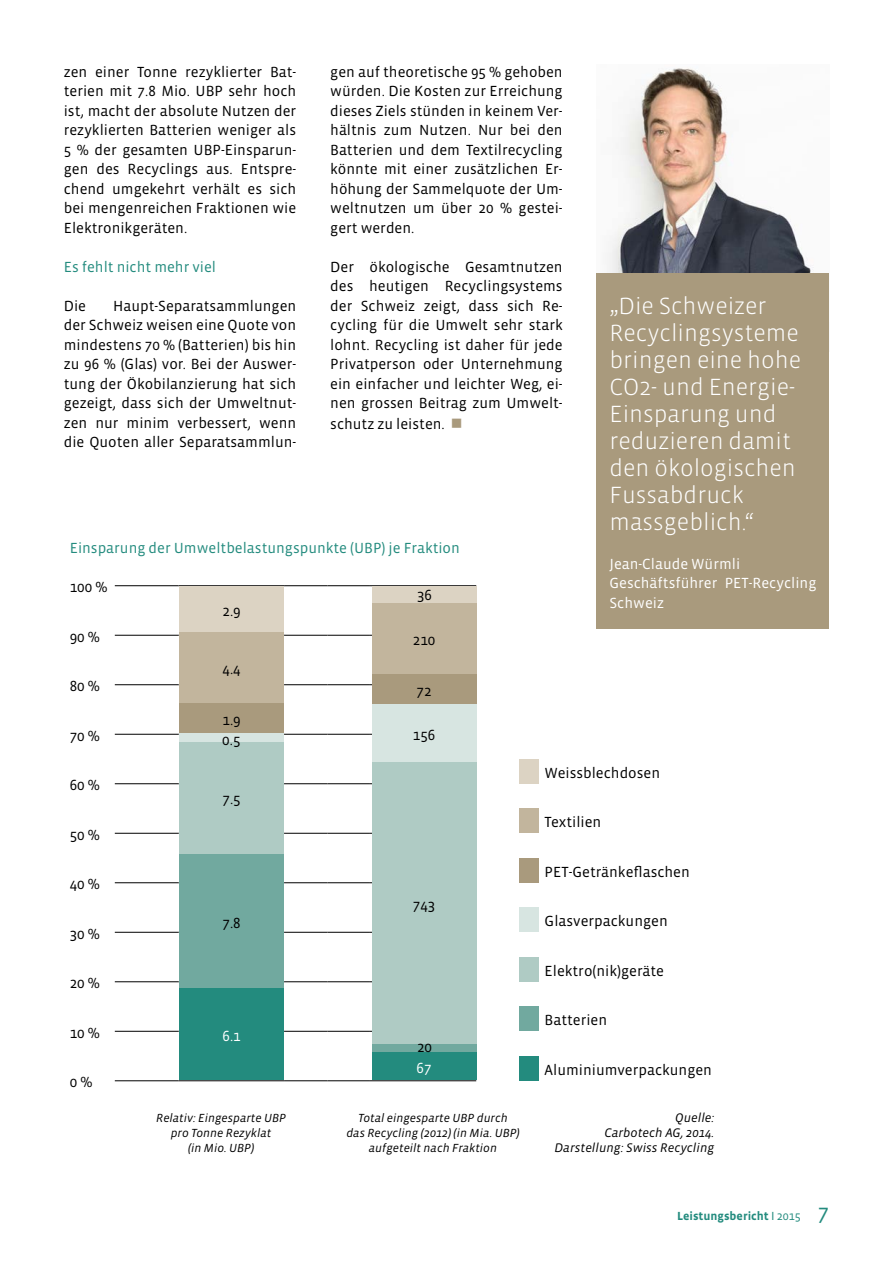
<style>
.page{position:relative;width:893px;height:1263px;background:#fff}
.page>*{position:absolute;margin:0;border:0;box-sizing:border-box;transform-origin:0 0}
.t1{font:300 24px/27px "Vista Sans OT";color:#fff}
.t2{font:15px/19.5px "Vista Sans OT";color:#000;text-align:justify}
.t3{font:15px "Vista Sans OT";color:#238b7e}
.t4{font:15px/19.5px "Vista Sans OT";color:#fff}
.t5{font:italic 12.75px "Vista Sans OT";color:#000}
.t6{font:italic 12px/15px "Vista Sans OT";color:#000;text-align:center}
.t7{font:700 12px "Vista Sans OT";color:#238b7e}
.s1{color:#a99a7d}
.s2{font-family:"Myriad Pro";font-weight:400}
.s3{font-weight:400}
.s4{font-weight:400;font-size:22.5px}
</style>
<div class="page">
<div style="left:519px;top:759px;width:20px;height:25px;background:#dcd3c3"></div>
<div style="left:519px;top:808px;width:20px;height:25px;background:#c2b59d"></div>
<div style="left:519px;top:858px;width:20px;height:25px;background:#a99a7d"></div>
<div style="left:519px;top:907px;width:20px;height:25px;background:#d7e5e1"></div>
<div style="left:519px;top:957px;width:20px;height:25px;background:#afcbc4"></div>
<div style="left:519px;top:1006px;width:20px;height:25px;background:#71a99f"></div>
<div style="left:519px;top:1056px;width:20px;height:25px;background:#238b7e"></div>
<hr style="left:115px;top:585px;width:64px;height:1px;background:#000">
<hr style="left:179px;top:585px;width:106px;height:1px;background:#000">
<hr style="left:285px;top:585px;width:42px;height:1px;background:#000">
<hr style="left:327px;top:585px;width:43px;height:1px;background:#000">
<hr style="left:370px;top:585px;width:106px;height:1px;background:#000">
<hr style="left:115px;top:635px;width:64px;height:1px;background:#000">
<hr style="left:179px;top:635px;width:106px;height:1px;background:#000">
<hr style="left:285px;top:635px;width:42px;height:1px;background:#000">
<hr style="left:327px;top:635px;width:43px;height:1px;background:#000">
<hr style="left:370px;top:635px;width:106px;height:1px;background:#000">
<hr style="left:115px;top:684px;width:64px;height:1px;background:#000">
<hr style="left:179px;top:684px;width:106px;height:1px;background:#000">
<hr style="left:285px;top:684px;width:42px;height:1px;background:#000">
<hr style="left:327px;top:684px;width:43px;height:1px;background:#000">
<hr style="left:370px;top:684px;width:106px;height:1px;background:#000">
<hr style="left:115px;top:734px;width:64px;height:1px;background:#000">
<hr style="left:179px;top:734px;width:106px;height:1px;background:#000">
<hr style="left:285px;top:734px;width:42px;height:1px;background:#000">
<hr style="left:327px;top:734px;width:43px;height:1px;background:#000">
<hr style="left:370px;top:734px;width:106px;height:1px;background:#000">
<hr style="left:115px;top:783px;width:64px;height:1px;background:#000">
<hr style="left:179px;top:783px;width:106px;height:1px;background:#000">
<hr style="left:285px;top:783px;width:42px;height:1px;background:#000">
<hr style="left:327px;top:783px;width:43px;height:1px;background:#000">
<hr style="left:370px;top:783px;width:106px;height:1px;background:#000">
<hr style="left:115px;top:833px;width:64px;height:1px;background:#000">
<hr style="left:179px;top:833px;width:106px;height:1px;background:#000">
<hr style="left:285px;top:833px;width:42px;height:1px;background:#000">
<hr style="left:327px;top:833px;width:43px;height:1px;background:#000">
<hr style="left:370px;top:833px;width:106px;height:1px;background:#000">
<hr style="left:115px;top:882px;width:64px;height:1px;background:#000">
<hr style="left:179px;top:882px;width:106px;height:1px;background:#000">
<hr style="left:285px;top:882px;width:42px;height:1px;background:#000">
<hr style="left:327px;top:882px;width:43px;height:1px;background:#000">
<hr style="left:370px;top:882px;width:106px;height:1px;background:#000">
<hr style="left:115px;top:932px;width:64px;height:1px;background:#000">
<hr style="left:179px;top:932px;width:106px;height:1px;background:#000">
<hr style="left:285px;top:932px;width:42px;height:1px;background:#000">
<hr style="left:327px;top:932px;width:43px;height:1px;background:#000">
<hr style="left:370px;top:932px;width:106px;height:1px;background:#000">
<hr style="left:115px;top:981px;width:64px;height:1px;background:#000">
<hr style="left:179px;top:981px;width:106px;height:1px;background:#000">
<hr style="left:285px;top:981px;width:42px;height:1px;background:#000">
<hr style="left:327px;top:981px;width:43px;height:1px;background:#000">
<hr style="left:370px;top:981px;width:106px;height:1px;background:#000">
<hr style="left:115px;top:1031px;width:64px;height:1px;background:#000">
<hr style="left:179px;top:1031px;width:106px;height:1px;background:#000">
<hr style="left:285px;top:1031px;width:42px;height:1px;background:#000">
<hr style="left:327px;top:1031px;width:43px;height:1px;background:#000">
<hr style="left:370px;top:1031px;width:106px;height:1px;background:#000">
<hr style="left:115px;top:1080px;width:64px;height:1px;background:#000">
<hr style="left:179px;top:1080px;width:106px;height:1px;background:#000">
<hr style="left:285px;top:1080px;width:42px;height:1px;background:#000">
<hr style="left:327px;top:1080px;width:43px;height:1px;background:#000">
<hr style="left:370px;top:1080px;width:106px;height:1px;background:#000">
<div style="left:372px;top:586px;width:104px;height:17px;background:#dcd3c3"></div>
<div style="left:372px;top:603px;width:104px;height:71px;background:#c2b59d"></div>
<div style="left:372px;top:674px;width:104px;height:30px;background:#a99a7d"></div>
<div style="left:372px;top:704px;width:104px;height:58px;background:#d7e5e1"></div>
<div style="left:372px;top:762px;width:104px;height:282px;background:#afcbc4"></div>
<div style="left:372px;top:1044px;width:104px;height:8px;background:#71a99f"></div>
<div style="left:372px;top:1052px;width:104px;height:28px;background:#238b7e"></div>
<div style="left:179px;top:586px;width:105px;height:46px;background:#dcd3c3"></div>
<div style="left:179px;top:632px;width:105px;height:71px;background:#c2b59d"></div>
<div style="left:179px;top:703px;width:105px;height:30px;background:#a99a7d"></div>
<div style="left:179px;top:733px;width:105px;height:9px;background:#d7e5e1"></div>
<div style="left:179px;top:742px;width:105px;height:112px;background:#afcbc4"></div>
<div style="left:179px;top:854px;width:105px;height:134px;background:#71a99f"></div>
<div style="left:179px;top:988px;width:105px;height:92px;background:#238b7e"></div>
<img style="left:607px;top:68px;width:207px;height:205px">
<div style="left:597px;top:273px;width:232px;height:355px;background:#a99a7d"></div>
<p class="t2" style="left:64px;top:62px;width:234px">zen einer Tonne rezyklierter Bat&shy;terien mit 7.8 Mio. UBP sehr hoch ist, macht der absolute Nutzen der rezyklierten Batterien weniger als 5 % der gesamten UBP-Einsparun&shy;gen des Recyclings aus. Entspre&shy;chend umgekehrt verhält es sich bei mengenreichen Fraktionen wie Elektronikgeräten.</p>
<p class="t3" style="left:64px;top:259px;width:154px">Es fehlt nicht mehr viel</p>
<p class="t2" style="left:64px;top:296px;width:24px">Die</p>
<p class="t2" style="left:330px;top:62px;width:234px">gen auf theoretische 95 % gehoben würden. Die Kosten zur Erreichung dieses Ziels stünden in keinem Ver&shy;hältnis zum Nutzen. Nur bei den Batterien und dem Textilrecycling könnte mit einer zusätzlichen Er&shy;höhung der Sammelquote der Um&shy;weltnutzen um über 20 % gestei&shy;gert werden.</p>
<p class="t2" style="left:330px;top:257px;width:234px">Der ökologische Gesamtnutzen des heutigen Recyclingsystems der Schweiz zeigt, dass sich Re&shy;cycling für die Umwelt sehr stark lohnt. Recycling ist daher für jede Privatperson oder Unternehmung ein einfacher und leichter Weg, ei&shy;nen grossen Beitrag zum Umwelt-</p>
<p class="t2" style="left:330px;top:415px;width:134px">schutz zu leisten. <span class="s1">■</span></p>
<p class="t1" style="left:609px;top:293px;width:193px">„Die Schweizer<br>Recyclingsysteme bringen eine hohe<br>CO2- und Energie-<br>Einsparung und reduzieren damit den ökologischen<br>Fussabdruck</p>
<p class="t1" style="left:609px;top:509px;width:146px">massgeblich.“</p>
<p class="t4" style="left:609px;top:554px;width:132px">Jean-Claude Würmli</p>
<p class="t4" style="left:609px;top:574px;width:208px">Geschäftsführer PET-Recycling<br>Schweiz</p>
<p class="t2" style="left:64px;top:296px;width:234px;text-indent:49px">Haupt-Separatsammlungen der Schweiz weisen eine Quote von mindestens 70 % (Batterien) bis hin zu 96 % (Glas) vor. Bei der Auswer&shy;tung der Ökobilanzierung hat sich gezeigt, dass sich der Umweltnut&shy;zen nur minim verbessert, wenn die Quoten aller Separatsammlun-</p>
<p class="t3" style="left:70px;top:540px;width:392px">Einsparung der Umweltbelastungspunkte (UBP) je Fraktion</p>
<p class="t2" style="left:70px;top:578px;width:39px">100 %</p>
<p class="t2" style="left:70px;top:627px;width:32px">90 %</p>
<p class="t2" style="left:70px;top:677px;width:32px">80 %</p>
<p class="t2" style="left:70px;top:726px;width:32px">70 %</p>
<p class="t2" style="left:70px;top:776px;width:32px">60 %</p>
<p class="t2" style="left:417px;top:585px;width:16px">36</p>
<p class="t2" style="left:223px;top:601px;width:20px">2.9</p>
<p class="t2" style="left:413px;top:631px;width:24px">210</p>
<p class="t2" style="left:223px;top:660px;width:20px">4.4</p>
<p class="t2" style="left:417px;top:681px;width:16px">72</p>
<p class="t2" style="left:413px;top:725px;width:24px">156</p>
<p class="t2" style="left:223px;top:710px;width:20px">1.9</p>
<p class="t2" style="left:222px;top:730px;width:20px">0.5</p>
<p class="t2" style="left:545px;top:763px;width:117px">Weissblechdosen</p>
<p class="t2" style="left:70px;top:825px;width:32px">50 %</p>
<p class="t2" style="left:70px;top:875px;width:32px">40 %</p>
<p class="t2" style="left:70px;top:924px;width:32px">30 %</p>
<p class="t2" style="left:70px;top:974px;width:32px">20 %</p>
<p class="t2" style="left:70px;top:1023px;width:32px">10 %</p>
<p class="t2" style="left:70px;top:1073px;width:24px">0 %</p>
<p class="t2" style="left:223px;top:790px;width:20px">7.5</p>
<p class="t2" style="left:223px;top:913px;width:20px">7.8</p>
<p class="t4" style="left:223px;top:1026px;width:20px">6.1</p>
<p class="t6" style="left:156px;top:1110px;width:131px">Relativ: Eingesparte UBP</p>
<p class="t6" style="left:171px;top:1125px;width:102px">pro Tonne Rezyklat</p>
<p class="t6" style="left:188px;top:1140px;width:68px">(in Mio. UBP)</p>
<p class="t2" style="left:413px;top:895px;width:24px">743</p>
<p class="t2" style="left:417px;top:1038px;width:16px">20</p>
<p class="t4" style="left:417px;top:1058px;width:16px">67</p>
<p class="t6" style="left:358px;top:1110px;width:151px">Total eingesparte UBP durch</p>
<p class="t6" style="left:346px;top:1125px;width:175px">das Recycling (2012) (in Mia. UBP) aufgeteilt nach Fraktion</p>
<p class="t2" style="left:545px;top:813px;width:58px">Textilien</p>
<p class="t2" style="left:545px;top:862px;width:147px">PET-Getränkeflaschen</p>
<p class="t2" style="left:545px;top:912px;width:125px">Glasverpackungen</p>
<p class="t2" style="left:545px;top:961px;width:121px">Elektro(nik)geräte</p>
<p class="t2" style="left:545px;top:1011px;width:64px">Batterien</p>
<p class="t2" style="left:545px;top:1060px;width:169px">Aluminiumverpackungen</p>
<p class="t5" style="left:675px;top:1111px;width:41px">Quelle:</p>
<p class="t5" style="left:604px;top:1126px;width:111px">Carbotech AG, 2014.</p>
<p class="t5" style="left:555px;top:1141px;width:161px">Darstellung: Swiss Recycling</p>
<p class="t7" style="left:677px;top:1210px;width:154px">Leistungsbericht <span class="s2">І</span> <span class="s3">2015</span> <span class="s4">7</span></p>
</div>
